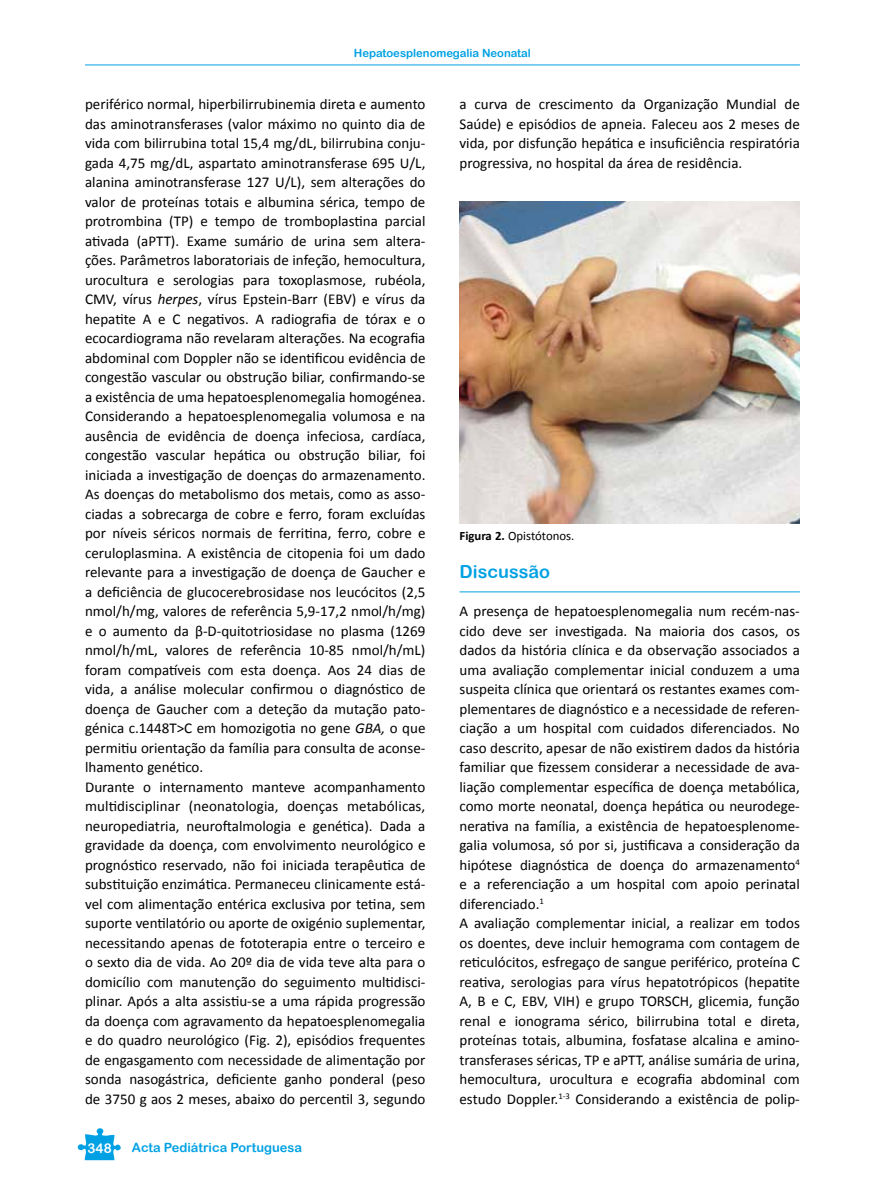
<style>
.page{position:relative;width:885px;height:1191px;background:#fff}
.page>*{position:absolute;margin:0;border:0;box-sizing:border-box;transform-origin:0 0}
.t1{font:18px "Arial Rounded MT Bold";color:#00a1e4}
.t2{font:15px/19.5px "Calibri";color:#000}
.t3{font:13.5px "Arial Rounded MT Bold";color:#fff}
.t4{font:12.75px "Arial Rounded MT Bold";color:#00a1e4}
.t5{font:12.75px "Calibri";color:#000}
.t6{font:11.25px "Arial Rounded MT Bold";color:#00a1e4}
.s1{font-style:italic}
.s2{font-weight:700}
</style>
<div class="page">
<hr style="left:85px;top:65px;width:714px;height:1px;background:#00a1e4">
<svg style="left:77px;top:1128px;width:44px;height:32px"></svg>
<hr style="left:459px;top:591px;width:340px;height:1px;background:#00a1e4">
<img style="left:459px;top:201px;width:340px;height:322px">
<p class="t6" style="left:354px;top:46px;width:178px">Hepatoesplenomegalia Neonatal</p>
<p class="t2" style="left:85px;top:94px;width:342px">periférico normal, hiperbilirrubinemia direta e aumento das aminotransferases (valor máximo no quinto dia de vida com bilirrubina total 15,4 mg/dL, bilirrubina conju&shy;gada 4,75 mg/dL, aspartato aminotransferase 695 U/L, alanina aminotransferase 127 U/L), sem alterações do valor de proteínas totais e albumina sérica, tempo de protrombina (TP) e tempo de tromboplastina parcial ativada (aPTT). Exame sumário de urina sem altera&shy;ções. Parâmetros laboratoriais de infeção, hemocultura, urocultura e serologias para toxoplasmose, rubéola, CMV, vírus <span class="s1">herpes</span>, vírus Epstein-Barr (EBV) e vírus da hepatite A e C negativos. A radiografia de tórax e o ecocardiograma não revelaram alterações. Na ecografia abdominal com Doppler não se identificou evidência de congestão vascular ou obstrução biliar, confirmando-se a existência de uma hepatoesplenomegalia homogénea.<br>Considerando a hepatoesplenomegalia volumosa e na ausência de evidência de doença infeciosa, cardíaca, congestão vascular hepática ou obstrução biliar, foi iniciada a investigação de doenças do armazenamento.<br>As doenças do metabolismo dos metais, como as asso&shy;ciadas a sobrecarga de cobre e ferro, foram excluídas por níveis séricos normais de ferritina, ferro, cobre e ceruloplasmina. A existência de citopenia foi um dado relevante para a investigação de doença de Gaucher e a deficiência de glucocerebrosidase nos leucócitos (2,5 nmol/h/mg, valores de referência 5,9-17,2 nmol/h/mg) e o aumento da β-D-quitotriosidase no plasma (1269 nmol/h/mL, valores de referência 10-85 nmol/h/mL) foram compatíveis com esta doença. Aos 24 dias de vida, a análise molecular confirmou o diagnóstico de doença de Gaucher com a deteção da mutação pato&shy;génica c.1448T&gt;C em homozigotia no gene <span class="s1">GBA,</span> o que permitiu orientação da família para consulta de aconse&shy;lhamento genético.<br>Durante o internamento manteve acompanhamento multidisciplinar (neonatologia, doenças metabólicas, neuropediatria, neuroftalmologia e genética). Dada a gravidade da doença, com envolvimento neurológico e prognóstico reservado, não foi iniciada terapêutica de substituição enzimática. Permaneceu clinicamente está&shy;vel com alimentação entérica exclusiva por tetina, sem suporte ventilatório ou aporte de oxigénio suplementar, necessitando apenas de fototerapia entre o terceiro e o sexto dia de vida. Ao 20º dia de vida teve alta para o domicílio com manutenção do seguimento multidisci&shy;plinar. Após a alta assistiu-se a uma rápida progressão da doença com agravamento da hepatoesplenomegalia e do quadro neurológico (Fig. 2), episódios frequentes de engasgamento com necessidade de alimentação por sonda nasogástrica, deficiente ganho ponderal (peso de 3750 g aos 2 meses, abaixo do percentil 3, segundo</p>
<p class="t2" style="left:459px;top:94px;width:342px;text-align:justify">a curva de crescimento da Organização Mundial de Saúde) e episódios de apneia. Faleceu aos 2 meses de vida, por disfunção hepática e insuficiência respiratória progressiva, no hospital da área de residência.</p>
<p class="t5" style="left:459px;top:527px;width:116px"><span class="s2">Figura 2.</span> Opistótonos.</p>
<p class="t1" style="left:459px;top:561px;width:92px">Discussão</p>
<p class="t2" style="left:459px;top:601px;width:342px">A presença de hepatoesplenomegalia num recém-nas&shy;cido deve ser investigada. Na maioria dos casos, os dados da história clínica e da observação associados a uma avaliação complementar inicial conduzem a uma suspeita clínica que orientará os restantes exames com&shy;plementares de diagnóstico e a necessidade de referen&shy;ciação a um hospital com cuidados diferenciados. No caso descrito, apesar de não existirem dados da história familiar que fizessem considerar a necessidade de ava&shy;liação complementar específica de doença metabólica, como morte neonatal, doença hepática ou neurodege&shy;nerativa na família, a existência de hepatoesplenome&shy;galia volumosa, só por si, justificava a consideração da hipótese diagnóstica de doença do armazenamento<sup>4 </sup>e a referenciação a um hospital com apoio perinatal diferenciado.<sup>1<br></sup>A avaliação complementar inicial, a realizar em todos os doentes, deve incluir hemograma com contagem de reticulócitos, esfregaço de sangue periférico, proteína C reativa, serologias para vírus hepatotrópicos (hepatite A, B e C, EBV, VIH) e grupo TORSCH, glicemia, função renal e ionograma sérico, bilirrubina total e direta, proteínas totais, albumina, fosfatase alcalina e amino&shy;transferases séricas, TP e aPTT, análise sumária de urina, hemocultura, urocultura e ecografia abdominal com estudo Doppler.<sup>1-3</sup> Considerando a existência de polip-</p>
<p class="t3" style="left:88px;top:1139px;width:26px">348</p>
<p class="t4" style="left:132px;top:1140px;width:171px">Acta Pediátrica Portuguesa</p>
</div>
